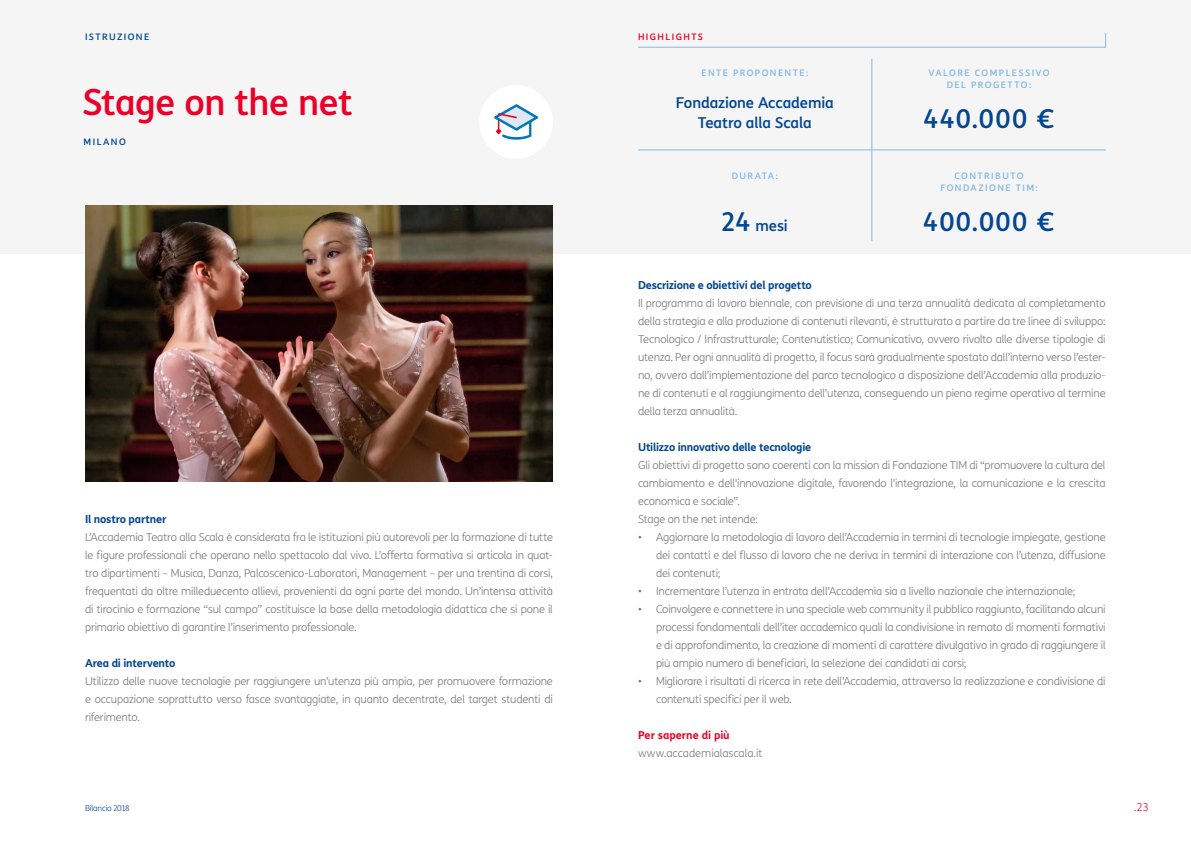
<style>
.page{position:relative;width:1191px;height:842px;background:#fff}
.page>*{position:absolute;margin:0;border:0;box-sizing:border-box;transform-origin:0 0}
.t1{font:500 36px "TIM Sans";letter-spacing:-.01em;color:#eb0028}
.t2{font:500 26px "TIM Sans";letter-spacing:.055em;color:#004691}
.t3{font:500 15px/20px "TIM Sans";letter-spacing:-.01em;color:#004691;text-align:center}
.t4{font:300 11px/18px "TIM Sans";letter-spacing:-.02em;color:#787878;text-align:justify}
.t5{font:700 11px "TIM Sans";letter-spacing:-.02em;color:#004691}
.t6{font:700 11px "TIM Sans";letter-spacing:-.005em;color:#eb0028}
.t7{font:300 11px "TIM Sans";color:#eb0028}
.t8{font:500 9px/12px "TIM Sans";letter-spacing:.155em;color:#82b9e6;text-align:center}
.t9{font:500 9px "TIM Sans";letter-spacing:.155em;color:#004691}
.t10{font:500 9px "TIM Sans";letter-spacing:.155em;color:#eb0028}
.t11{font:300 8px "TIM Sans";letter-spacing:-.02em;color:#004691}
.s1{font-size:26px}
</style>
<div class="page">
<div style="left:0;top:0;width:1191px;height:253px;background:#f5f5f5"></div>
<svg style="left:638px;top:33px;width:468px;height:15px"></svg>
<hr style="left:638px;top:150px;width:468px;height:1px;background:#82b9e6">
<hr style="left:871px;top:59px;width:1px;height:182px;background:#82b9e6">
<div style="left:479px;top:85px;width:74px;height:74px;background:#fff;border-radius:50%"></div>
<svg style="left:494px;top:104px;width:44px;height:36px"></svg>
<img style="left:85px;top:205px;width:468px;height:276px">
<p class="t9" style="left:85px;top:30px;width:66px">ISTRUZIONE</p>
<h1 class="t1" style="left:82px;top:76px;width:272px">Stage on the net</h1>
<p class="t9" style="left:84px;top:135px;width:44px">MILANO</p>
<p class="t5" style="left:85px;top:511px;width:83px">Il nostro partner</p>
<p class="t4" style="left:85px;top:528px;width:469px">L’Accademia Teatro alla Scala è considerata fra le istituzioni più autorevoli per la formazione di tutte le figure professionali che operano nello spettacolo dal vivo. L’offerta formativa si articola in quat&shy;tro dipartimenti – Musica, Danza, Palcoscenico-Laboratori, Management – per una trentina di corsi, frequentati da oltre milleduecento allievi, provenienti da ogni parte del mondo. Un’intensa attività di tirocinio e formazione “sul campo” costituisce la base della metodologia didattica che si pone il primario obiettivo di garantire l’inserimento professionale.</p>
<p class="t5" style="left:85px;top:655px;width:92px">Area di intervento</p>
<p class="t4" style="left:85px;top:672px;width:469px">Utilizzo delle nuove tecnologie per raggiungere un’utenza più ampia, per promuovere formazione e occupazione soprattutto verso fasce svantaggiate, in quanto decentrate, del target studenti di riferimento.</p>
<p class="t11" style="left:85px;top:803px;width:46px">Bilancio 2018</p>
<p class="t10" style="left:638px;top:30px;width:67px">HIGHLIGHTS</p>
<p class="t8" style="left:701px;top:66px;width:108px">ENTE PROPONENTE:</p>
<h3 class="t3" style="left:676px;top:92px;width:160px">Fondazione Accademia<br>Teatro alla Scala</h3>
<p class="t8" style="left:731px;top:169px;width:48px">DURATA:</p>
<h3 class="t3" style="left:722px;top:215px;width:68px"><span class="s1">24</span> mesi</h3>
<p class="t8" style="left:928px;top:66px;width:123px">VALORE COMPLESSIVO<br>DEL PROGETTO:</p>
<h2 class="t2" style="left:923px;top:99px;width:133px">440.000 €</h2>
<p class="t8" style="left:940px;top:169px;width:99px">CONTRIBUTO<br>FONDAZIONE TIM:</p>
<h2 class="t2" style="left:923px;top:202px;width:133px">400.000 €</h2>
<p class="t5" style="left:638px;top:277px;width:175px">Descrizione e obiettivi del progetto</p>
<p class="t4" style="left:638px;top:294px;width:469px">Il programma di lavoro biennale, con previsione di una terza annualità dedicata al completamento della strategia e alla produzione di contenuti rilevanti, è strutturato a partire da tre linee di sviluppo:<br>Tecnologico / Infrastrutturale; Contenutistico; Comunicativo, ovvero rivolto alle diverse tipologie di utenza. Per ogni annualità di progetto, il focus sarà gradualmente spostato dall’interno verso l’ester&shy;no, ovvero dall’implementazione del parco tecnologico a disposizione dell’Accademia alla produzio&shy;ne di contenuti e al raggiungimento dell’utenza, conseguendo un pieno regime operativo al termine della terza annualità.</p>
<p class="t5" style="left:638px;top:439px;width:175px">Utilizzo innovativo delle tecnologie</p>
<p class="t4" style="left:638px;top:456px;width:469px;text-align:left">Gli obiettivi di progetto sono coerenti con la mission di Fondazione TIM di “promuovere la cultura del cambiamento e dell'innovazione digitale, favorendo l'integrazione, la comunicazione e la crescita economica e sociale”.<br>Stage on the net intende:</p>
<p class="t4" style="left:656px;top:528px;width:451px;text-indent:-18px">• Aggiornare la metodologia di lavoro dell’Accademia in termini di tecnologie impiegate, gestione dei contatti e del flusso di lavoro che ne deriva in termini di interazione con l’utenza, diffusione dei contenuti;</p>
<p class="t4" style="left:638px;top:582px;width:439px">• Incrementare l’utenza in entrata dell’Accademia sia a livello nazionale che internazionale;</p>
<p class="t4" style="left:656px;top:600px;width:451px;text-indent:-18px">• Coinvolgere e connettere in una speciale web community il pubblico raggiunto, facilitando alcuni processi fondamentali dell’iter accademico quali la condivisione in remoto di momenti formativi e di approfondimento, la creazione di momenti di carattere divulgativo in grado di raggiungere il più ampio numero di beneficiari, la selezione dei candidati ai corsi;</p>
<p class="t4" style="left:656px;top:672px;width:451px;text-indent:-18px">• Migliorare i risultati di ricerca in rete dell’Accademia, attraverso la realizzazione e condivisione di contenuti specifici per il web.</p>
<p class="t6" style="left:638px;top:727px;width:93px">Per saperne di più</p>
<p class="t4" style="left:638px;top:744px;width:126px">www.accademialascala.it</p>
<p class="t7" style="left:1133px;top:800px;width:16px">.23</p>
</div>
